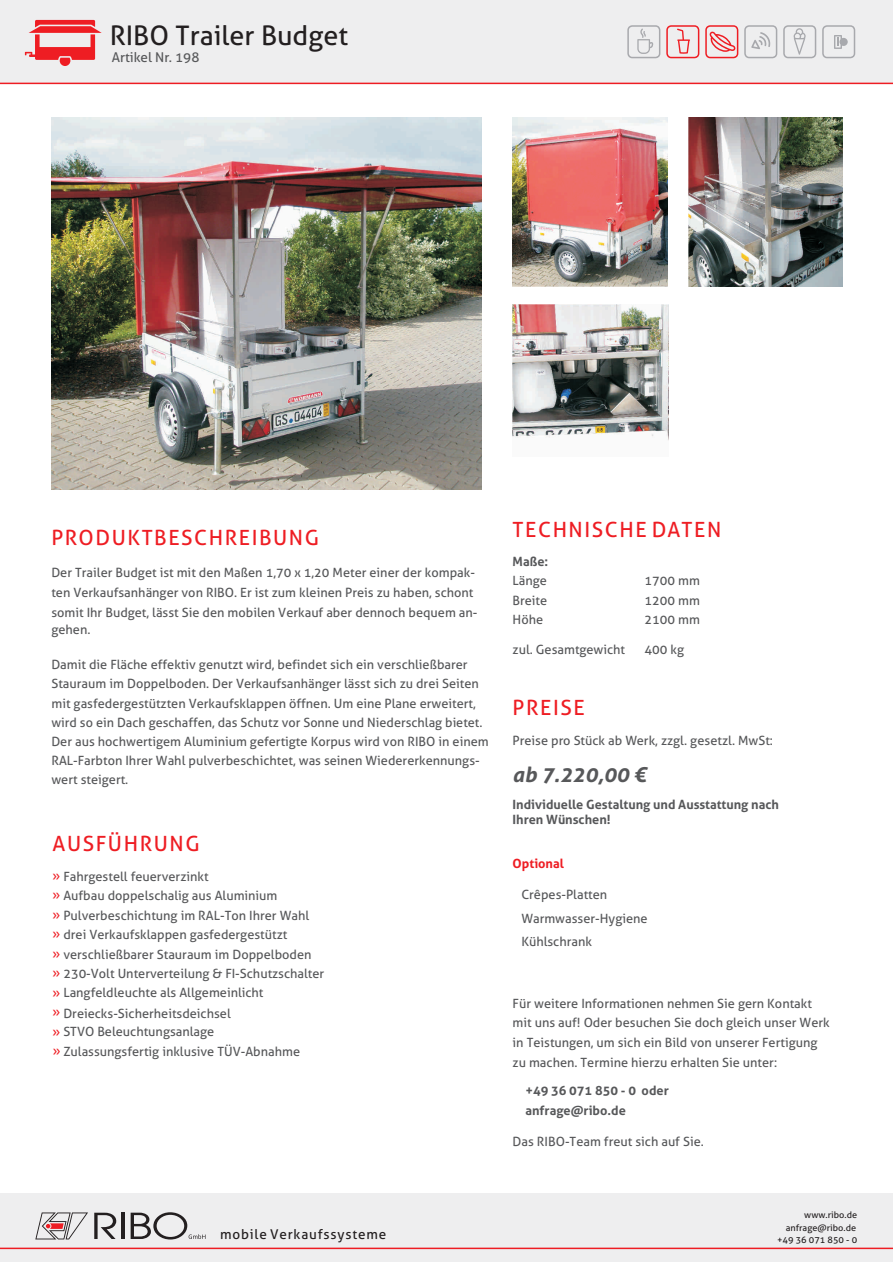
<style>
.page{position:relative;width:893px;height:1262px;background:#fff}
.page>*{position:absolute;margin:0;border:0;box-sizing:border-box;transform-origin:0 0}
.t1{font:27px "Aller";color:#231f20}
.t2{font:21px "Aller";letter-spacing:.075em;color:#ee1d23}
.t3{font:italic 700 21px "Aller";color:#57585a}
.t4{font:13.5px "Aller";letter-spacing:.06em;color:#231f20}
.t5{font:13.5px "Aller";color:#57585a}
.t6{font:12.75px/19.4px "Aller";color:#57585a}
.t7{font:700 12.75px/15.3px "Aller";color:#57585a}
.t8{font:700 12.75px "Aller";color:#ee1d23}
.t9{font:9px "Aller";color:#231f20}
.s1{color:#ee1d23}
</style>
<div class="page">
<div style="left:0;top:0;width:893px;height:83px;background:#eeeeef"></div>
<hr style="left:0;top:83px;width:893px;height:1px;background:#ee1d23">
<div style="left:0;top:1193px;width:893px;height:69px;background:#eeeeef"></div>
<hr style="left:0;top:1247px;width:893px;height:2px;background:#ee1d23">
<svg style="left:35px;top:1212px;width:53px;height:27px"></svg>
<svg style="left:94px;top:1212px;width:22px;height:27px"></svg>
<hr style="left:121px;top:1212px;width:3px;height:27px;background:#231f20">
<svg style="left:131px;top:1212px;width:74px;height:27px"></svg>
<svg style="left:627px;top:25px;width:33px;height:33px"></svg>
<svg style="left:666px;top:25px;width:33px;height:33px"></svg>
<svg style="left:705px;top:25px;width:33px;height:33px"></svg>
<svg style="left:744px;top:25px;width:33px;height:33px"></svg>
<svg style="left:783px;top:25px;width:33px;height:33px"></svg>
<svg style="left:822px;top:25px;width:33px;height:33px"></svg>
<svg style="left:25px;top:20px;width:77px;height:46px"></svg>
<img style="left:51px;top:118px;width:430px;height:371px">
<img style="left:512px;top:118px;width:155px;height:168px">
<img style="left:688px;top:118px;width:154px;height:168px">
<img style="left:513px;top:305px;width:155px;height:135px">
<h1 class="t1" style="left:110px;top:25px;width:240px">RIBO Trailer Budget</h1>
<p class="t5" style="left:112px;top:52px;width:89px">Artikel Nr. 198</p>
<h2 class="t2" style="left:51px;top:529px;width:269px">PRODUKTBESCHREIBUNG</h2>
<p class="t6" style="left:51px;top:564px;width:427px;line-height:20px">Der Trailer Budget ist mit den Maßen 1,70 x 1,20 Meter einer der kompak&shy;ten Verkaufsanhänger von RIBO. Er ist zum kleinen Preis zu haben, schont somit Ihr Budget, lässt Sie den mobilen Verkauf aber dennoch bequem an-</p>
<p class="t6" style="left:51px;top:621px;width:41px">gehen.</p>
<p class="t6" style="left:51px;top:656px;width:418px">Damit die Fläche effektiv genutzt wird, befindet sich ein verschließbarer</p>
<p class="t6" style="left:51px;top:675px;width:429px">Stauraum im Doppelboden. Der Verkaufsanhänger lässt sich zu drei Seiten</p>
<p class="t6" style="left:51px;top:694px;width:426px">mit gasfedergestützten Verkaufsklappen öffnen. Um eine Plane erweitert,</p>
<p class="t6" style="left:51px;top:714px;width:439px">wird so ein Dach geschaffen, das Schutz vor Sonne und Niederschlag bietet.<br>Der aus hochwertigem Aluminium gefertigte Korpus wird von RIBO in einem RAL-Farbton Ihrer Wahl pulverbeschichtet, was seinen Wiedererkennungs&shy;wert steigert.</p>
<h2 class="t2" style="left:52px;top:835px;width:149px">AUSFÜHRUNG</h2>
<p class="t6" style="left:52px;top:868px;width:258px"><span class="s1">»</span> Fahrgestell feuerverzinkt<br><span class="s1">»</span> Aufbau doppelschalig aus Aluminium<br><span class="s1">»</span> Pulverbeschichtung im RAL-Ton Ihrer Wahl <span class="s1">»</span> drei Verkaufsklappen gasfedergestützt</p>
<p class="t6" style="left:52px;top:945px;width:260px"><span class="s1">»</span> verschließbarer Stauraum im Doppelboden</p>
<p class="t6" style="left:52px;top:965px;width:273px"><span class="s1">»</span> 230-Volt Unterverteilung &amp; FI-Schutzschalter</p>
<p class="t6" style="left:52px;top:984px;width:212px"><span class="s1">»</span> Langfeldleuchte als Allgemeinlicht</p>
<p class="t6" style="left:52px;top:1005px;width:180px"><sup>»</sup> Dreiecks-Sicherheitsdeichsel</p>
<p class="t6" style="left:52px;top:1022px;width:249px;line-height:20.4px"><span class="s1">»</span> STVO Beleuchtungsanlage<br><span class="s1">»</span> Zulassungsfertig inklusive TÜV-Abnahme</p>
<h2 class="t2" style="left:512px;top:522px;width:210px">TECHNISCHE DATEN</h2>
<p class="t7" style="left:512px;top:555px;width:37px">Maße:</p>
<p class="t6" style="left:512px;top:572px;width:36px">Länge</p>
<p class="t6" style="left:644px;top:572px;width:57px">1700 mm</p>
<p class="t6" style="left:512px;top:592px;width:36px">Breite</p>
<p class="t6" style="left:644px;top:592px;width:57px">1200 mm</p>
<p class="t6" style="left:512px;top:611px;width:32px">Höhe</p>
<p class="t6" style="left:644px;top:611px;width:57px">2100 mm</p>
<p class="t6" style="left:512px;top:641px;width:114px">zul. Gesamtgewicht</p>
<p class="t6" style="left:644px;top:641px;width:41px">400 kg</p>
<h2 class="t2" style="left:512px;top:700px;width:74px">PREISE</h2>
<p class="t6" style="left:512px;top:732px;width:262px">Preise pro Stück ab Werk, zzgl. gesetzl. MwSt:</p>
<h2 class="t3" style="left:512px;top:766px;width:135px">ab 7.220,00 €</h2>
<p class="t7" style="left:512px;top:798px;width:268px">Individuelle Gestaltung und Ausstattung nach<br>Ihren Wünschen!</p>
<p class="t8" style="left:512px;top:858px;width:53px">Optional</p>
<p class="t6" style="left:521px;top:884px;width:128px;line-height:23.1px">Crêpes-Platten<br>Warmwasser-Hygiene<br>Kühlschrank</p>
<p class="t6" style="left:512px;top:995px;width:318px;line-height:18.8px">Für weitere Informationen nehmen Sie gern Kontakt mit uns auf! Oder besuchen Sie doch gleich unser Werk</p>
<p class="t6" style="left:512px;top:1034px;width:306px">in Teistungen, um sich ein Bild von unserer Fertigung zu machen. Termine hierzu erhalten Sie unter:</p>
<p class="t7" style="left:525px;top:1083px;width:145px">+49 36 071 850 - 0 oder</p>
<p class="t7" style="left:525px;top:1103px;width:102px">anfrage@ribo.de</p>
<p class="t6" style="left:512px;top:1132px;width:193px">Das RIBO-Team freut sich auf Sie.</p>
<p class="t4" style="left:220px;top:1229px;width:167px">mobile Verkaufssysteme</p>
<p class="t9" style="left:804px;top:1211px;width:54px">www.ribo.de</p>
<p class="t9" style="left:777px;top:1236px;width:81px">+49 36 071 850 - 0</p>
<p class="t9" style="left:785px;top:1224px;width:72px">anfrage@ribo.de</p>
</div>
